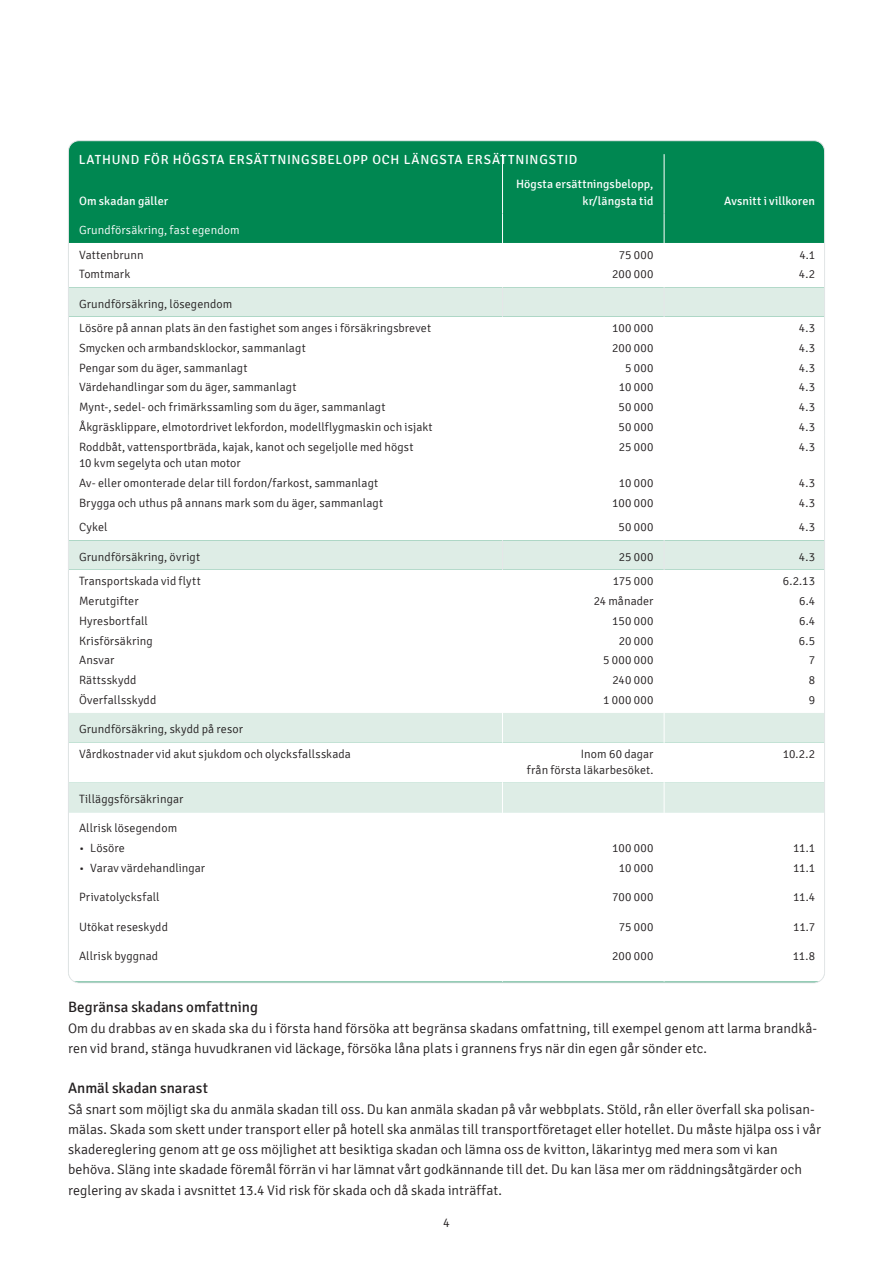
<style>
.page{position:relative;width:893px;height:1263px;background:#fff}
.page>*{position:absolute;margin:0;border:0;box-sizing:border-box;transform-origin:0 0}
.Rubrik_Nivå_2{font:15px "Signika";color:#231f20}
.Brödtext{font:300 13.95px/20.2px "Signika";color:#231f20}
.Faktaruta_Tabell_huv{font:13.2px "Signika";letter-spacing:.06em;color:#fff}
.t1{font:300 12.75px "Signika";color:#231f20}
.t2{font:300 12px/24.6px "Signika";letter-spacing:.01em;color:#231f20}
.t3{font:12px/16.5px "Signika";letter-spacing:.01em;color:#fff;text-align:right}
.t4{font:300 12px/24.6px "Signika";letter-spacing:.01em;color:#fff}
.s1{color:#231f20}
</style>
<div class="page">
<div style="left:70px;top:154px;width:753px;height:89px;background:#008751"></div>
<svg style="left:70px;top:287px;width:753px;height:525px"></svg>
<svg style="left:502px;top:317px;width:1px;height:39px"></svg>
<svg style="left:664px;top:317px;width:1px;height:39px"></svg>
<svg style="left:502px;top:472px;width:1px;height:68px"></svg>
<svg style="left:664px;top:472px;width:1px;height:68px"></svg>
<svg style="left:502px;top:570px;width:1px;height:172px"></svg>
<svg style="left:664px;top:570px;width:1px;height:172px"></svg>
<hr style="left:502px;top:742px;width:1px;height:41px;background:#fff">
<hr style="left:664px;top:742px;width:1px;height:41px;background:#fff">
<svg style="left:502px;top:783px;width:1px;height:29px"></svg>
<svg style="left:664px;top:783px;width:1px;height:30px"></svg>
<hr style="left:502px;top:154px;width:1px;height:60px;background:#fff">
<hr style="left:664px;top:154px;width:1px;height:60px;background:#fff">
<svg style="left:502px;top:214px;width:1px;height:29px"></svg>
<svg style="left:664px;top:214px;width:1px;height:29px"></svg>
<hr style="left:502px;top:287px;width:1px;height:30px;background:#e6e7e9">
<hr style="left:664px;top:287px;width:1px;height:30px;background:#e6e7e9">
<hr style="left:502px;top:540px;width:1px;height:30px;background:#e6e7e9">
<hr style="left:664px;top:540px;width:1px;height:30px;background:#e6e7e9">
<hr style="left:68px;top:434px;width:434px;height:2px;background:#fff">
<hr style="left:502px;top:434px;width:162px;height:2px;background:#fff">
<hr style="left:664px;top:434px;width:161px;height:2px;background:#fff">
<hr style="left:68px;top:415px;width:434px;height:1px;background:#fff">
<hr style="left:502px;top:415px;width:162px;height:1px;background:#fff">
<hr style="left:664px;top:415px;width:161px;height:1px;background:#fff">
<svg style="left:502px;top:376px;width:1px;height:58px"></svg>
<svg style="left:663px;top:376px;width:2px;height:58px"></svg>
<p class="Faktaruta_Tabell_huv" style="left:79px;top:152px;width:500px">LATHUND FÖR HÖGSTA ERSÄTTNINGSBELOPP OCH LÄNGSTA ERSÄTTNINGSTID</p>
<p class="t3" style="left:79px;top:193px;width:91px">Om skadan gäller</p>
<p class="t3" style="left:516px;top:176px;width:139px">Högsta ersättningsbelopp, kr/längsta tid</p>
<p class="t3" style="left:724px;top:193px;width:92px">Avsnitt i villkoren</p>
<p class="t4" style="left:79px;top:218px;width:162px">Grundförsäkring, fast egendom<br><span class="s1">Vattenbrunn</span></p>
<p class="t2" style="left:619px;top:242px;width:36px">75 000</p>
<p class="t2" style="left:799px;top:242px;width:17px">4.1</p>
<p class="t2" style="left:79px;top:262px;width:53px">Tomtmark</p>
<p class="t2" style="left:612px;top:262px;width:43px">200 000</p>
<p class="t2" style="left:799px;top:262px;width:18px">4.2</p>
<p class="t2" style="left:79px;top:291px;width:354px">Grundförsäkring, lösegendom<br>Lösöre på annan plats än den fastighet som anges i försäkringsbrevet</p>
<p class="t2" style="left:612px;top:316px;width:43px">100 000</p>
<p class="t2" style="left:799px;top:316px;width:18px">4.3</p>
<p class="t2" style="left:79px;top:336px;width:228px">Smycken och armbandsklockor, sammanlagt</p>
<p class="t2" style="left:612px;top:336px;width:43px">200 000</p>
<p class="t2" style="left:799px;top:336px;width:18px">4.3</p>
<p class="t2" style="left:79px;top:356px;width:170px">Pengar som du äger, sammanlagt</p>
<p class="t2" style="left:625px;top:356px;width:30px">5 000</p>
<p class="t2" style="left:799px;top:356px;width:18px">4.3</p>
<p class="t2" style="left:79px;top:375px;width:219px">Värdehandlingar som du äger, sammanlagt</p>
<p class="t2" style="left:619px;top:375px;width:36px">10 000</p>
<p class="t2" style="left:799px;top:375px;width:18px">4.3</p>
<p class="t2" style="left:79px;top:395px;width:308px">Mynt-, sedel- och frimärkssamling som du äger, sammanlagt</p>
<p class="t2" style="left:619px;top:395px;width:36px">50 000</p>
<p class="t2" style="left:799px;top:395px;width:18px">4.3</p>
<p class="t2" style="left:79px;top:415px;width:355px">Åkgräsklippare, elmotordrivet lekfordon, modellflygmaskin och isjakt</p>
<p class="t2" style="left:619px;top:415px;width:36px">50 000</p>
<p class="t2" style="left:799px;top:415px;width:18px">4.3</p>
<p class="t2" style="left:79px;top:439px;width:336px;line-height:16.5px">Roddbåt, vattensportbräda, kajak, kanot och segeljolle med högst<br>10 kvm segelyta och utan motor</p>
<p class="t2" style="left:619px;top:435px;width:36px">25 000</p>
<p class="t2" style="left:799px;top:435px;width:18px">4.3</p>
<p class="t2" style="left:79px;top:471px;width:301px">Av- eller omonterade delar till fordon/farkost, sammanlagt</p>
<p class="t2" style="left:619px;top:471px;width:36px">10 000</p>
<p class="t2" style="left:799px;top:471px;width:18px">4.3</p>
<p class="t2" style="left:79px;top:491px;width:306px">Brygga och uthus på annans mark som du äger, sammanlagt</p>
<p class="t2" style="left:612px;top:491px;width:43px">100 000</p>
<p class="t2" style="left:799px;top:491px;width:18px">4.3</p>
<p class="t2" style="left:79px;top:515px;width:30px">Cykel</p>
<p class="t2" style="left:619px;top:515px;width:36px">50 000</p>
<p class="t2" style="left:799px;top:515px;width:18px">4.3</p>
<p class="t2" style="left:79px;top:545px;width:123px">Grundförsäkring, övrigt</p>
<p class="t2" style="left:619px;top:545px;width:36px">25 000</p>
<p class="t2" style="left:799px;top:545px;width:18px">4.3</p>
<p class="t2" style="left:79px;top:569px;width:123px">Transportskada vid flytt</p>
<p class="t2" style="left:613px;top:569px;width:42px">175 000</p>
<p class="t2" style="left:783px;top:569px;width:34px">6.2.13</p>
<p class="t2" style="left:79px;top:589px;width:61px">Merutgifter</p>
<p class="t2" style="left:594px;top:589px;width:61px">24 månader</p>
<p class="t2" style="left:799px;top:589px;width:17px">6.4</p>
<p class="t2" style="left:79px;top:609px;width:70px">Hyresbortfall</p>
<p class="t2" style="left:612px;top:609px;width:43px">150 000</p>
<p class="t2" style="left:799px;top:609px;width:17px">6.4</p>
<p class="t2" style="left:79px;top:628px;width:75px">Krisförsäkring</p>
<p class="t2" style="left:619px;top:628px;width:36px">20 000</p>
<p class="t2" style="left:799px;top:628px;width:18px">6.5</p>
<p class="t2" style="left:79px;top:648px;width:37px">Ansvar</p>
<p class="t2" style="left:603px;top:648px;width:52px">5 000 000</p>
<p class="t2" style="left:809px;top:648px;width:8px">7</p>
<p class="t2" style="left:79px;top:668px;width:59px">Rättsskydd</p>
<p class="t2" style="left:612px;top:668px;width:43px">240 000</p>
<p class="t2" style="left:809px;top:668px;width:8px">8</p>
<p class="t2" style="left:79px;top:688px;width:79px">Överfallsskydd</p>
<p class="t2" style="left:603px;top:688px;width:52px">1 000 000</p>
<p class="t2" style="left:809px;top:688px;width:8px">9</p>
<p class="t2" style="left:79px;top:717px;width:273px">Grundförsäkring, skydd på resor<br>Vårdkostnader vid akut sjukdom och olycksfallsskada</p>
<p class="t2" style="left:527px;top:746px;width:128px;line-height:16.5px;text-align:right">Inom 60 dagar<br>från första läkarbesöket.</p>
<p class="t2" style="left:783px;top:742px;width:34px">10.2.2</p>
<p class="t2" style="left:79px;top:787px;width:106px">Tilläggsförsäkringar</p>
<p class="t2" style="left:79px;top:816px;width:100px">Allrisk lösegendom</p>
<p class="t2" style="left:79px;top:836px;width:47px">• Lösöre</p>
<p class="t2" style="left:612px;top:836px;width:43px">100 000</p>
<p class="t2" style="left:793px;top:836px;width:23px">11.1</p>
<p class="t2" style="left:79px;top:856px;width:128px">• Varav värdehandlingar</p>
<p class="t2" style="left:619px;top:856px;width:36px">10 000</p>
<p class="t2" style="left:793px;top:856px;width:23px">11.1</p>
<p class="t2" style="left:79px;top:885px;width:82px">Privatolycksfall</p>
<p class="t2" style="left:612px;top:885px;width:43px">700 000</p>
<p class="t2" style="left:793px;top:885px;width:24px">11.4</p>
<p class="t2" style="left:79px;top:914px;width:90px">Utökat reseskydd</p>
<p class="t2" style="left:619px;top:914px;width:36px">75 000</p>
<p class="t2" style="left:793px;top:914px;width:23px">11.7</p>
<p class="t2" style="left:79px;top:944px;width:81px">Allrisk byggnad</p>
<p class="t2" style="left:612px;top:944px;width:43px">200 000</p>
<p class="t2" style="left:793px;top:944px;width:24px">11.8</p>
<p class="Rubrik_Nivå_2" style="left:68px;top:999px;width:191px">Begränsa skadans omfattning</p>
<p class="Brödtext" style="left:68px;top:1018px;width:751px">Om du drabbas av en skada ska du i första hand försöka att begränsa skadans omfattning, till exempel genom att larma brandkå&shy;ren vid brand, stänga huvudkranen vid läckage, försöka låna plats i grannens frys när din egen går sönder etc.</p>
<p class="Rubrik_Nivå_2" style="left:68px;top:1080px;width:141px">Anmäl skadan snarast</p>
<p class="Brödtext" style="left:68px;top:1099px;width:755px">Så snart som möjligt ska du anmäla skadan till oss. Du kan anmäla skadan på vår webbplats. Stöld, rån eller överfall ska polisan&shy;mälas. Skada som skett under transport eller på hotell ska anmälas till transportföretaget eller hotellet. Du måste hjälpa oss i vår skadereglering genom att ge oss möjlighet att besiktiga skadan och lämna oss de kvitton, läkarintyg med mera som vi kan behöva. Släng inte skadade föremål förrän vi har lämnat vårt godkännande till det. Du kan läsa mer om räddningsåtgärder och reglering av skada i avsnittet 13.4 Vid risk för skada och då skada inträffat.</p>
<p class="t1" style="left:443px;top:1216px;width:8px">4</p>
</div>
